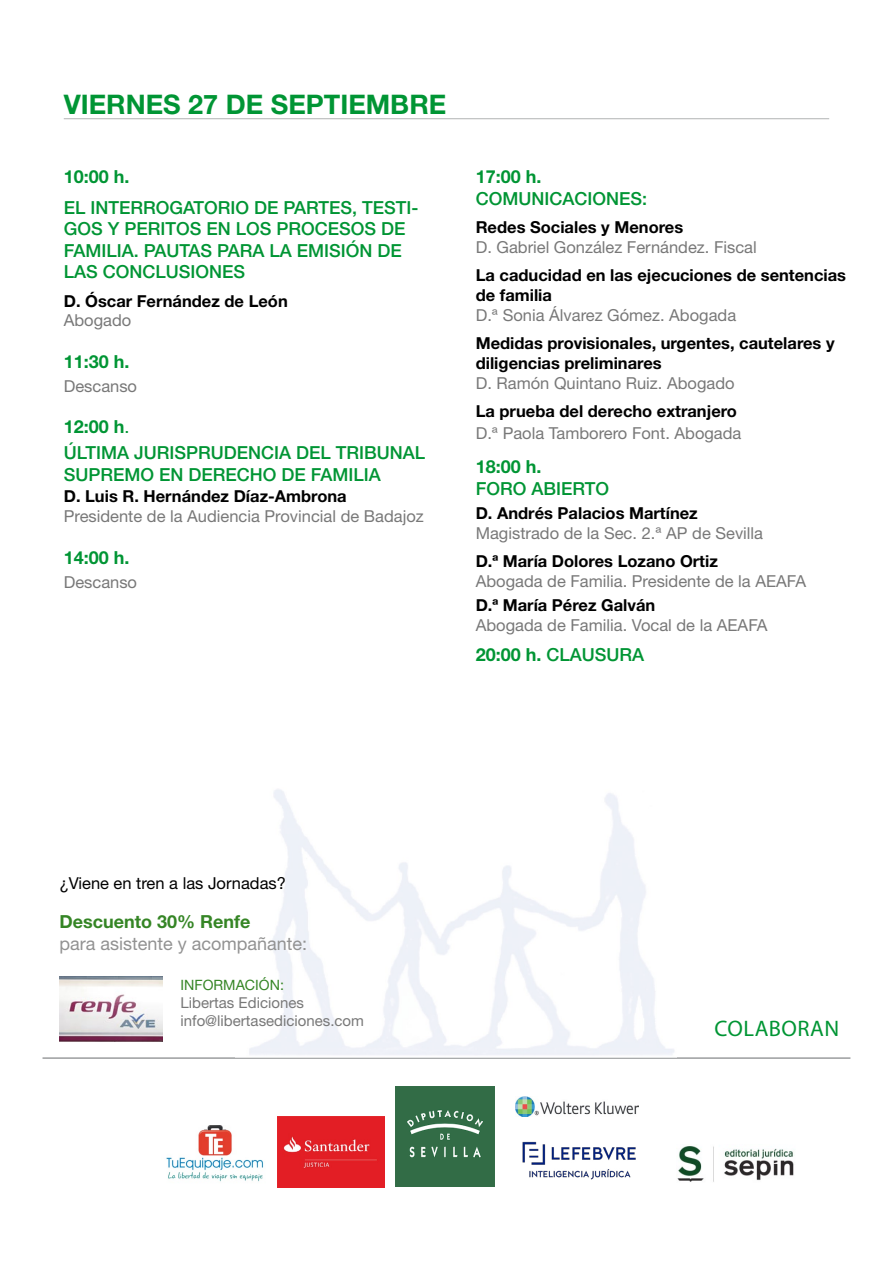
<style>
.page{position:relative;width:893px;height:1263px;background:#fff}
.page>*{position:absolute;margin:0;border:0;box-sizing:border-box;transform-origin:0 0}
.t1{font:700 27px "Helvetica Neue";color:#009534}
.t2{font:22.5px "Myriad Pro";letter-spacing:.02em;color:#009534}
.t3{font:500 18px/21.6px "Helvetica Neue";color:#009534}
.t4{font:700 18px "Helvetica Neue";color:#009534}
.t5{font:18px "Helvetica Neue";color:#929292}
.t6{font:700 18px "Helvetica Neue";color:#358525}
.t7{font:700 16.5px/19.8px "Helvetica Neue";color:#000}
.t8{font:16.5px "Helvetica Neue";color:#787878}
.t9{font:16.5px "Helvetica Neue";color:#000}
.t10{font:15px "Helvetica Neue";color:#787878}
.t11{font:14.25px "Helvetica Neue";color:#358525}
.s1{font-weight:400}
.s2{font-weight:700}
</style>
<div class="page">
<hr style="left:43px;top:1057px;width:807px;height:2px;background:#9c9e9f">
<hr style="left:64px;top:118px;width:765px;height:1px;background:#b1b3b4">
<img style="left:277px;top:1116px;width:107px;height:71px">
<img style="left:166px;top:1125px;width:98px;height:57px">
<img style="left:395px;top:1086px;width:100px;height:100px">
<img style="left:516px;top:1096px;width:123px;height:20px">
<img style="left:677px;top:1146px;width:117px;height:36px">
<img style="left:522px;top:1141px;width:114px;height:39px">
<img style="left:60px;top:977px;width:102px;height:65px">
<p class="t1" style="left:64px;top:83px;width:384px">VIERNES 27 DE SEPTIEMBRE</p>
<p class="t4" style="left:64px;top:163px;width:67px">10:00 h.</p>
<p class="t3" style="left:64px;top:195px;width:356px">EL INTERROGATORIO DE PARTES, TESTI-<br>GOS Y PERITOS EN LOS PROCESOS DE<br>FAMILIA. PAUTAS PARA LA EMISIÓN DE<br>LAS CONCLUSIONES</p>
<p class="t7" style="left:64px;top:291px;width:226px">D. Óscar Fernández de León</p>
<p class="t8" style="left:64px;top:309px;width:69px">Abogado</p>
<p class="t4" style="left:64px;top:347px;width:67px">11:30 h.</p>
<p class="t8" style="left:64px;top:374px;width:75px">Descanso</p>
<p class="t4" style="left:64px;top:413px;width:67px">12:00 h<span class="s1">.</span></p>
<p class="t3" style="left:64px;top:441px;width:363px">ÚLTIMA JURISPRUDENCIA DEL TRIBUNAL<br>SUPREMO EN DERECHO DE FAMILIA</p>
<p class="t7" style="left:64px;top:487px;width:284px">D. Luis R. Hernández Díaz-Ambrona</p>
<p class="t8" style="left:64px;top:504px;width:361px">Presidente de la Audiencia Provincial de Badajoz</p>
<p class="t4" style="left:64px;top:543px;width:67px">14:00 h.</p>
<p class="t8" style="left:64px;top:570px;width:75px">Descanso</p>
<p class="t4" style="left:476px;top:163px;width:67px">17:00 h.</p>
<p class="t3" style="left:476px;top:187px;width:173px">COMUNICACIONES:</p>
<p class="t7" style="left:476px;top:218px;width:209px">Redes Sociales y Menores</p>
<p class="t8" style="left:476px;top:235px;width:283px">D. Gabriel González Fernández. Fiscal</p>
<p class="t7" style="left:476px;top:266px;width:372px">La caducidad en las ejecuciones de sentencias de familia</p>
<p class="t8" style="left:476px;top:303px;width:262px">D.ª Sonia Álvarez Gómez. Abogada</p>
<p class="t7" style="left:476px;top:334px;width:360px">Medidas provisionales, urgentes, cautelares y diligencias preliminares</p>
<p class="t8" style="left:476px;top:371px;width:260px">D. Ramón Quintano Ruiz. Abogado</p>
<p class="t7" style="left:476px;top:402px;width:263px">La prueba del derecho extranjero</p>
<p class="t8" style="left:476px;top:421px;width:267px">D.ª Paola Tamborero Font. Abogada</p>
<p class="t4" style="left:476px;top:453px;width:67px">18:00 h.</p>
<p class="t3" style="left:476px;top:477px;width:135px">FORO ABIERTO</p>
<p class="t7" style="left:476px;top:503px;width:224px">D. Andrés Palacios Martínez</p>
<p class="t8" style="left:476px;top:521px;width:289px">Magistrado de la Sec. 2.ª AP de Sevilla</p>
<p class="t7" style="left:476px;top:552px;width:244px">D.ª María Dolores Lozano Ortiz</p>
<p class="t8" style="left:476px;top:569px;width:332px">Abogada de Familia. Presidente de la AEAFA</p>
<p class="t7" style="left:476px;top:595px;width:181px">D.ª María Pérez Galván</p>
<p class="t8" style="left:476px;top:613px;width:293px">Abogada de Familia. Vocal de la AEAFA</p>
<p class="t3" style="left:476px;top:643px;width:170px"><span class="s2">20:00 h.</span> CLAUSURA</p>
<p class="t9" style="left:60px;top:871px;width:228px">¿Viene en tren a las Jornadas?</p>
<p class="t6" style="left:60px;top:907px;width:193px">Descuento 30% Renfe</p>
<p class="t5" style="left:60px;top:930px;width:249px">para asistente y acompañante:</p>
<p class="t11" style="left:181px;top:975px;width:105px">INFORMACIÓN:</p>
<p class="t10" style="left:181px;top:992px;width:125px">Libertas Ediciones</p>
<p class="t10" style="left:181px;top:1010px;width:185px">info@libertasediciones.com</p>
<p class="t2" style="left:715px;top:1014px;width:126px">COLABORAN</p>
</div>
